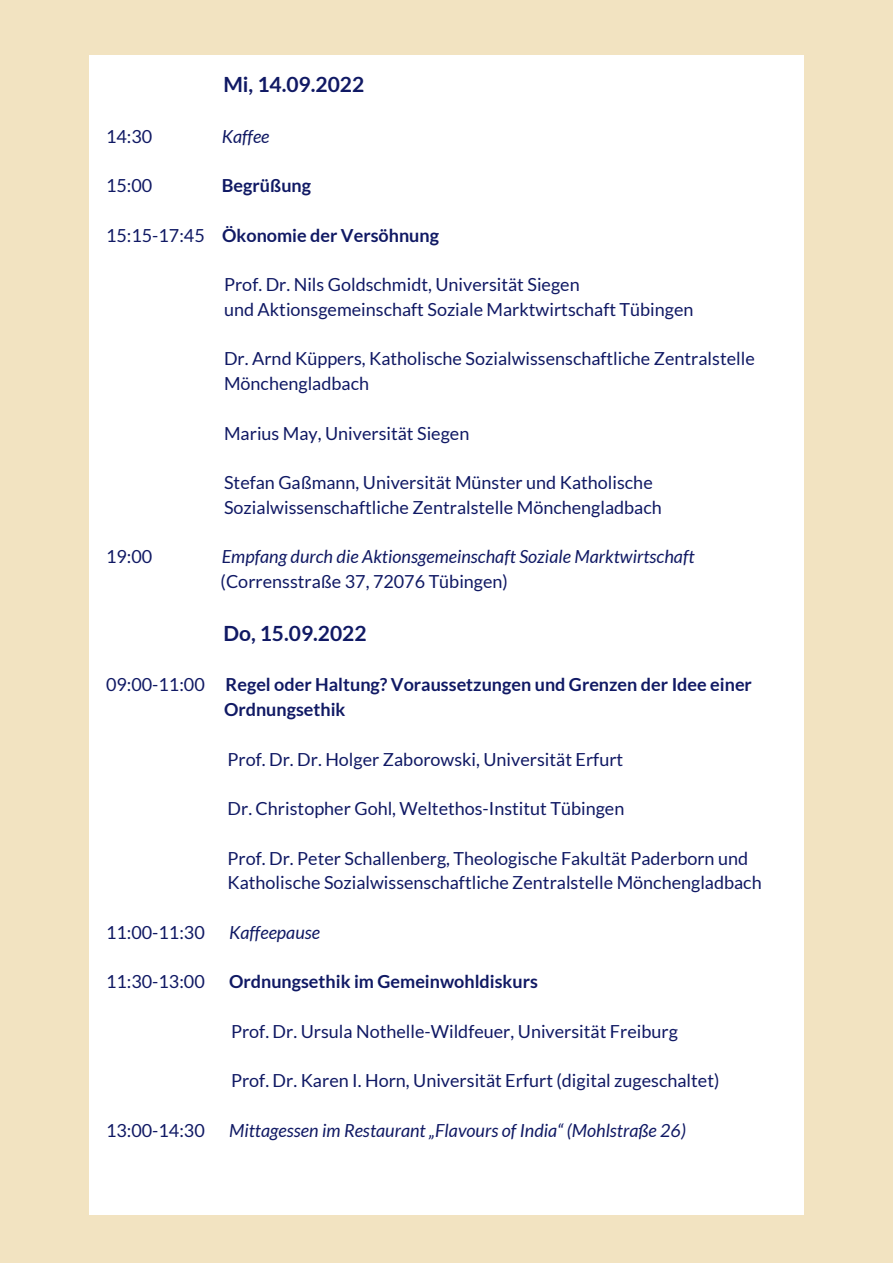
<style>
.page{position:relative;width:893px;height:1264px;background:#fff}
.page>*{position:absolute;margin:0;border:0;box-sizing:border-box;transform-origin:0 0}
.t1{font:700 21px "Lato";color:#101964}
.t2{font:18px/24.8px "Lato";color:#101964}
.t3{font:700 18px/24.8px "Lato";color:#101964}
.t4{font:italic 18px "Lato";color:#101964}
.s1{font-weight:400}
</style>
<div class="page">
<p class="t1" style="left:223px;top:71px;width:142px">Mi, 14.09.2022</p>
<p class="t2" style="left:106px;top:123px;width:48px">14:30</p>
<p class="t4" style="left:222px;top:125px;width:49px">Kaffee</p>
<p class="t2" style="left:106px;top:173px;width:48px">15:00</p>
<p class="t3" style="left:222px;top:173px;width:91px">Begrüßung</p>
<p class="t3" style="left:106px;top:222px;width:334px"><span class="s1">15:15-17:45</span> Ökonomie der Versöhnung</p>
<p class="t2" style="left:224px;top:272px;width:471px">Prof. Dr. Nils Goldschmidt, Universität Siegen<br>und Aktionsgemeinschaft Soziale Marktwirtschaft Tübingen</p>
<p class="t2" style="left:224px;top:346px;width:532px">Dr. Arnd Küppers, Katholische Sozialwissenschaftliche Zentralstelle<br>Mönchengladbach</p>
<p class="t2" style="left:224px;top:420px;width:247px">Marius May, Universität Siegen</p>
<p class="t2" style="left:224px;top:469px;width:439px">Stefan Gaßmann, Universität Münster und Katholische<br>Sozialwissenschaftliche Zentralstelle Mönchengladbach</p>
<p class="t2" style="left:106px;top:544px;width:48px">19:00</p>
<p class="t4" style="left:222px;top:545px;width:474px">Empfang durch die Aktionsgemeinschaft Soziale Marktwirtschaft</p>
<p class="t2" style="left:220px;top:568px;width:289px">(Corrensstraße 37, 72076 Tübingen)</p>
<p class="t1" style="left:223px;top:620px;width:145px">Do, 15.09.2022</p>
<p class="t3" style="left:224px;top:672px;width:529px;text-indent:-118px"><span class="s1">09:00-11:00</span> Regel oder Haltung? Voraussetzungen und Grenzen der Idee einer<br>Ordnungsethik</p>
<p class="t2" style="left:227px;top:746px;width:397px">Prof. Dr. Dr. Holger Zaborowski, Universität Erfurt</p>
<p class="t2" style="left:227px;top:795px;width:398px">Dr. Christopher Gohl, Weltethos-Institut Tübingen</p>
<p class="t2" style="left:227px;top:845px;width:535px">Prof. Dr. Peter Schallenberg, Theologische Fakultät Paderborn und<br>Katholische Sozialwissenschaftliche Zentralstelle Mönchengladbach</p>
<p class="t2" style="left:106px;top:919px;width:100px">11:00-11:30</p>
<p class="t4" style="left:229px;top:921px;width:92px">Kaffeepause</p>
<p class="t2" style="left:106px;top:968px;width:100px">11:30-13:00</p>
<p class="t3" style="left:229px;top:968px;width:310px">Ordnungsethik im Gemeinwohldiskurs</p>
<p class="t2" style="left:231px;top:1018px;width:448px">Prof. Dr. Ursula Nothelle-Wildfeuer, Universität Freiburg</p>
<p class="t2" style="left:231px;top:1067px;width:490px">Prof. Dr. Karen I. Horn, Universität Erfurt (digital zugeschaltet)</p>
<p class="t2" style="left:106px;top:1117px;width:100px">13:00-14:30</p>
<p class="t4" style="left:229px;top:1118px;width:458px">Mittagessen im Restaurant „Flavours of India“ (Mohlstraße 26)</p>
</div>
